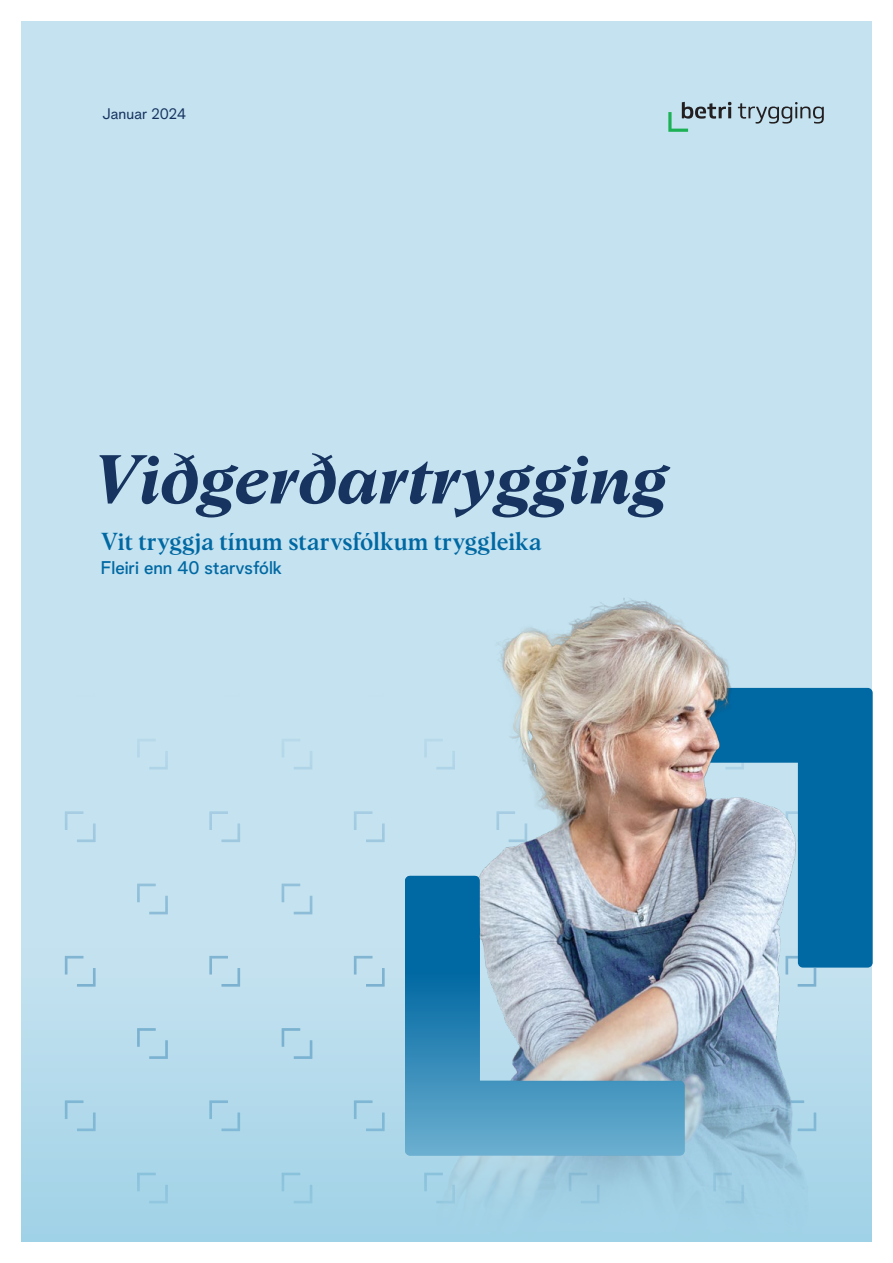
<style>
.page{position:relative;width:893px;height:1263px;background:#fff}
.page>*{position:absolute;margin:0;border:0;box-sizing:border-box;transform-origin:0 0}
.t1{font:italic 67.5px "Albra Text Semi";letter-spacing:.01em;color:#173460}
.t2{font:500 24px "Albra Text";color:#0068a2}
.t3{font:500 18px "Albra Grotesk";color:#0068a2}
.t4{font:15px "Albra Grotesk";color:#173460}
</style>
<div class="page">
<div style="left:21px;top:21px;width:851px;height:1221px;background:#c4e2f0"></div>
<svg style="left:738px;top:102px;width:86px;height:22px"></svg>
<svg style="left:668px;top:102px;width:63px;height:30px"></svg>
<svg style="left:137px;top:739px;width:31px;height:30px"></svg>
<svg style="left:209px;top:811px;width:31px;height:31px"></svg>
<svg style="left:137px;top:883px;width:31px;height:31px"></svg>
<svg style="left:65px;top:811px;width:31px;height:31px"></svg>
<img style="left:281px;top:598px;width:591px;height:350px">
<svg style="left:405px;top:876px;width:280px;height:72px;background:#789ab4"></svg>
<svg style="left:21px;top:948px;width:851px;height:294px"></svg>
<p class="t4" style="left:102px;top:102px;width:86px">Januar 2024</p>
<h1 class="t1" style="left:92px;top:429px;width:576px">Viðgerðartrygging</h1>
<p class="t2" style="left:101px;top:524px;width:442px">Vit tryggja tínum starvsfólkum tryggleika</p>
<p class="t3" style="left:101px;top:554px;width:183px">Fleiri enn 40 starvsfólk</p>
</div>
